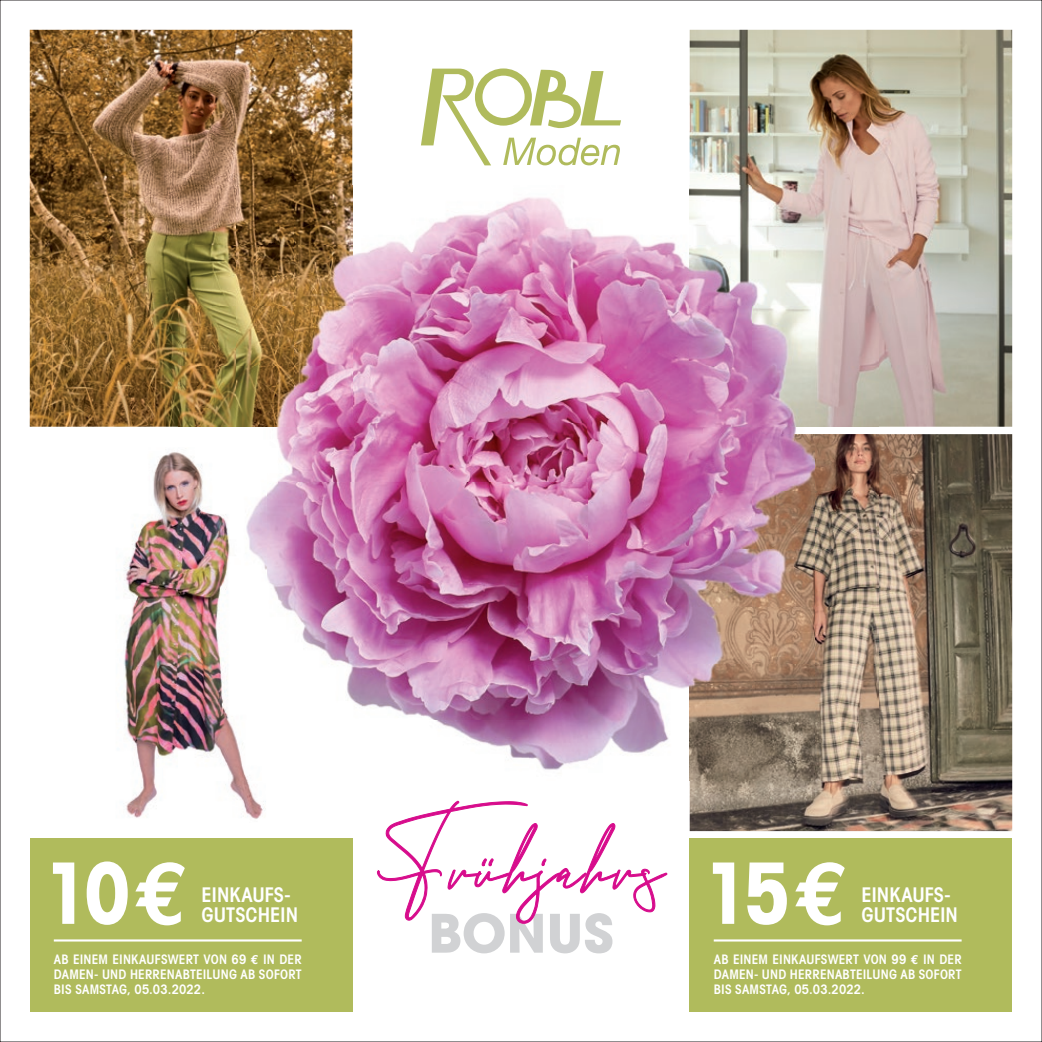
<style>
.page{position:relative;width:1042px;height:1042px;background:#fff}
.page>*{position:absolute;margin:0;border:0;box-sizing:border-box;transform-origin:0 0}
.t1{font:700 condensed 84.7px "Avant Garde";color:#fff}
.t2{font:78.75px "Andrea Bilarosa";letter-spacing:.01em;color:#d70c8c}
.t3{font:700 52.5px "Avant Garde";color:#d1d2d4}
.t4{font:600 condensed 20.3px/20.3px "Avant Garde";color:#fff}
.t5{font:600 condensed 13.12px/14.9px "Avant Garde";letter-spacing:.015em;color:#fff;text-align:justify}
.s1{font-family:"Euro Mono";font-weight:700;font-stretch:normal}
</style>
<div class="page">
<img style="left:30px;top:30px;width:322px;height:397px">
<img style="left:690px;top:30px;width:322px;height:397px">
<svg style="left:421px;top:68px;width:200px;height:97px"></svg>
<svg style="left:377px;top:800px;width:291px;height:124px"></svg>
<img style="left:124px;top:452px;width:142px;height:367px">
<img style="left:690px;top:434px;width:322px;height:397px">
<div style="left:30px;top:838px;width:322px;height:174px;background:#b0bb5c"></div>
<hr style="left:54px;top:939px;width:248px;height:2px;background:#fff">
<svg style="left:135px;top:862px;width:50px;height:63px"></svg>
<div style="left:690px;top:838px;width:322px;height:174px;background:#b0bb5c"></div>
<hr style="left:714px;top:939px;width:247px;height:2px;background:#fff">
<svg style="left:795px;top:862px;width:50px;height:63px"></svg>
<img style="left:352px;top:186px;width:235px;height:237px">
<img style="left:587px;top:188px;width:116px;height:592px">
<img style="left:277px;top:423px;width:310px;height:59px">
<img style="left:703px;top:427px;width:93px;height:7px">
<img style="left:266px;top:482px;width:321px;height:288px">
<img style="left:178px;top:186px;width:174px;height:241px">
<img style="left:690px;top:186px;width:188px;height:241px">
<img style="left:178px;top:452px;width:88px;height:328px">
<img style="left:690px;top:434px;width:188px;height:346px">
<h1 class="t1" style="left:43px;top:839px;width:89px">10</h1>
<h3 class="t4" style="left:202px;top:884px;width:98px">EINKAUFS-<br>GUTSCHEIN</h3>
<p class="t5" style="left:54px;top:951px;width:249px">AB EINEM EINKAUFSWERT VON 69 <span class="s1">€</span> IN DER DAMEN- UND HERRENABTEILUNG AB SOFORT BIS SAMSTAG, 05.03.2022.</p>
<h2 class="t2" style="left:374px;top:820px;width:293px">Fruhjahrs</h2>
<h3 class="t3" style="left:428px;top:899px;width:187px">BONUS</h3>
<h1 class="t1" style="left:703px;top:839px;width:88px">15</h1>
<h3 class="t4" style="left:861px;top:884px;width:98px">EINKAUFS-<br>GUTSCHEIN</h3>
<p class="t5" style="left:714px;top:951px;width:249px">AB EINEM EINKAUFSWERT VON 99 <span class="s1">€</span> IN DER DAMEN- UND HERRENABTEILUNG AB SOFORT BIS SAMSTAG, 05.03.2022.</p>
</div>
